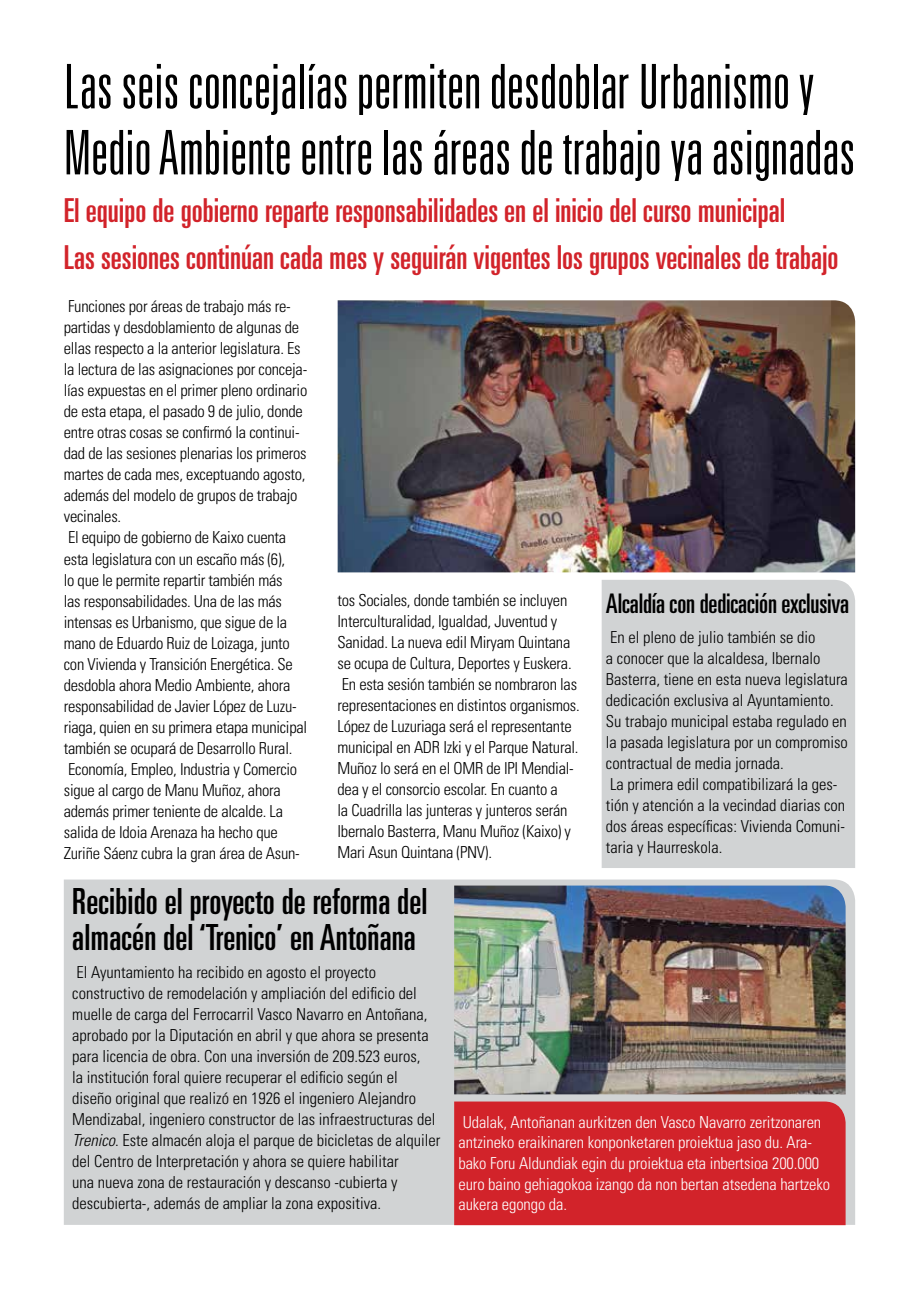
<style>
.page{position:relative;width:919px;height:1289px;background:#fff}
.page>*{position:absolute;margin:0;border:0;box-sizing:border-box;transform-origin:0 0}
.t1{font:300 ultra-condensed 61.5px/66px "Univers LT Std";color:#000}
.t2{font:ultra-condensed 36px/36px "Univers LT Std";letter-spacing:.005em;color:#000}
.t3{font:ultra-condensed 33px/47.5px "Univers LT Std";color:#d2232a}
.t4{font:ultra-condensed 27px "Univers LT Std";letter-spacing:-.005em;color:#000}
.t5{font:300 condensed 16.5px/21px "Univers LT Std";letter-spacing:-.015em;color:#000}
.t6{font:300 condensed 16.5px/20.7px "Univers LT Std";letter-spacing:-.005em;color:#fff}
.s1{font-style:italic}
</style>
<div class="page">
<div style="left:601px;top:580px;width:254px;height:288px;background:#d1d3d4"></div>
<img style="left:337px;top:300px;width:518px;height:272px">
<div style="left:64px;top:879px;width:791px;height:345px;background:#d1d3d4"></div>
<img style="left:454px;top:885px;width:391px;height:209px">
<div style="left:454px;top:1101px;width:391px;height:124px;background:#d2232a"></div>
<h1 class="t1" style="left:64px;top:53px;width:792px">Las seis concejalías permiten desdoblar Urbanismo y<br>Medio Ambiente entre las áreas de trabajo ya asignadas</h1>
<h3 class="t3" style="left:64px;top:186px;width:776px">El equipo de gobierno reparte responsabilidades en el inicio del curso municipal<br>Las sesiones continúan cada mes y seguirán vigentes los grupos vecinales de trabajo</h3>
<p class="t5" style="left:64px;top:296px;width:245px">Funciones por áreas de trabajo más re&shy;partidas y desdoblamiento de algunas de ellas respecto a la anterior legislatura. Es la lectura de las asignaciones por conceja&shy;lías expuestas en el primer pleno ordinario de esta etapa, el pasado 9 de julio, donde entre otras cosas se confirmó la continui&shy;dad de las sesiones plenarias los primeros martes de cada mes, exceptuando agosto, además del modelo de grupos de trabajo vecinales.<br>El equipo de gobierno de Kaixo cuenta esta legislatura con un escaño más (6),<br>lo que le permite repartir también más<br>las responsabilidades. Una de las más intensas es Urbanismo, que sigue de la mano de Eduardo Ruiz de Loizaga, junto con Vivienda y Transición Energética. Se desdobla ahora Medio Ambiente, ahora responsabilidad de Javier López de Luzu&shy;riaga, quien en su primera etapa municipal también se ocupará de Desarrollo Rural.<br>Economía, Empleo, Industria y Comercio sigue al cargo de Manu Muñoz, ahora además primer teniente de alcalde. La salida de Idoia Arenaza ha hecho que Zuriñe Sáenz cubra la gran área de Asun-</p>
<p class="t5" style="left:337px;top:589px;width:244px">tos Sociales, donde también se incluyen Interculturalidad, Igualdad, Juventud y Sanidad. La nueva edil Miryam Quintana se ocupa de Cultura, Deportes y Euskera.<br>En esta sesión también se nombraron las representaciones en distintos organismos.<br>López de Luzuriaga será el representante municipal en ADR Izki y el Parque Natural.<br>Muñoz lo será en el OMR de IPI Mendial&shy;dea y el consorcio escolar. En cuanto a<br>la Cuadrilla las junteras y junteros serán Ibernalo Basterra, Manu Muñoz (Kaixo) y Mari Asun Quintana (PNV).</p>
<h3 class="t4" style="left:606px;top:588px;width:245px">Alcaldía con dedicación exclusiva</h3>
<p class="t5" style="left:606px;top:626px;width:243px">En el pleno de julio también se dio<br>a conocer que la alcaldesa, Ibernalo Basterra, tiene en esta nueva legislatura dedicación exclusiva al Ayuntamiento.<br>Su trabajo municipal estaba regulado en la pasada legislatura por un compromiso contractual de media jornada.<br>La primera edil compatibilizará la ges&shy;tión y atención a la vecindad diarias con dos áreas específicas: Vivienda Comuni&shy;taria y Haurreskola.</p>
<h2 class="t2" style="left:72px;top:883px;width:357px">Recibido el proyecto de reforma del almacén del ‘Trenico’ en Antoñana</h2>
<p class="t5" style="left:72px;top:961px;width:369px">El Ayuntamiento ha recibido en agosto el proyecto constructivo de remodelación y ampliación del edificio del muelle de carga del Ferrocarril Vasco Navarro en Antoñana, aprobado por la Diputación en abril y que ahora se presenta para licencia de obra. Con una inversión de 209.523 euros,<br>la institución foral quiere recuperar el edificio según el diseño original que realizó en 1926 el ingeniero Alejandro Mendizabal, ingeniero constructor de las infraestructuras del <span class="s1">Trenico</span>. Este almacén aloja el parque de bicicletas de alquiler del Centro de Interpretación y ahora se quiere habilitar<br>una nueva zona de restauración y descanso -cubierta y descubierta-, además de ampliar la zona expositiva.</p>
<p class="t6" style="left:458px;top:1111px;width:373px">Udalak, Antoñanan aurkitzen den Vasco Navarro zeritzonaren antzineko eraikinaren konponketaren proiektua jaso du. Ara&shy;bako Foru Aldundiak egin du proiektua eta inbertsioa 200.000 euro baino gehiagokoa izango da non bertan atsedena hartzeko aukera egongo da.</p>
</div>
